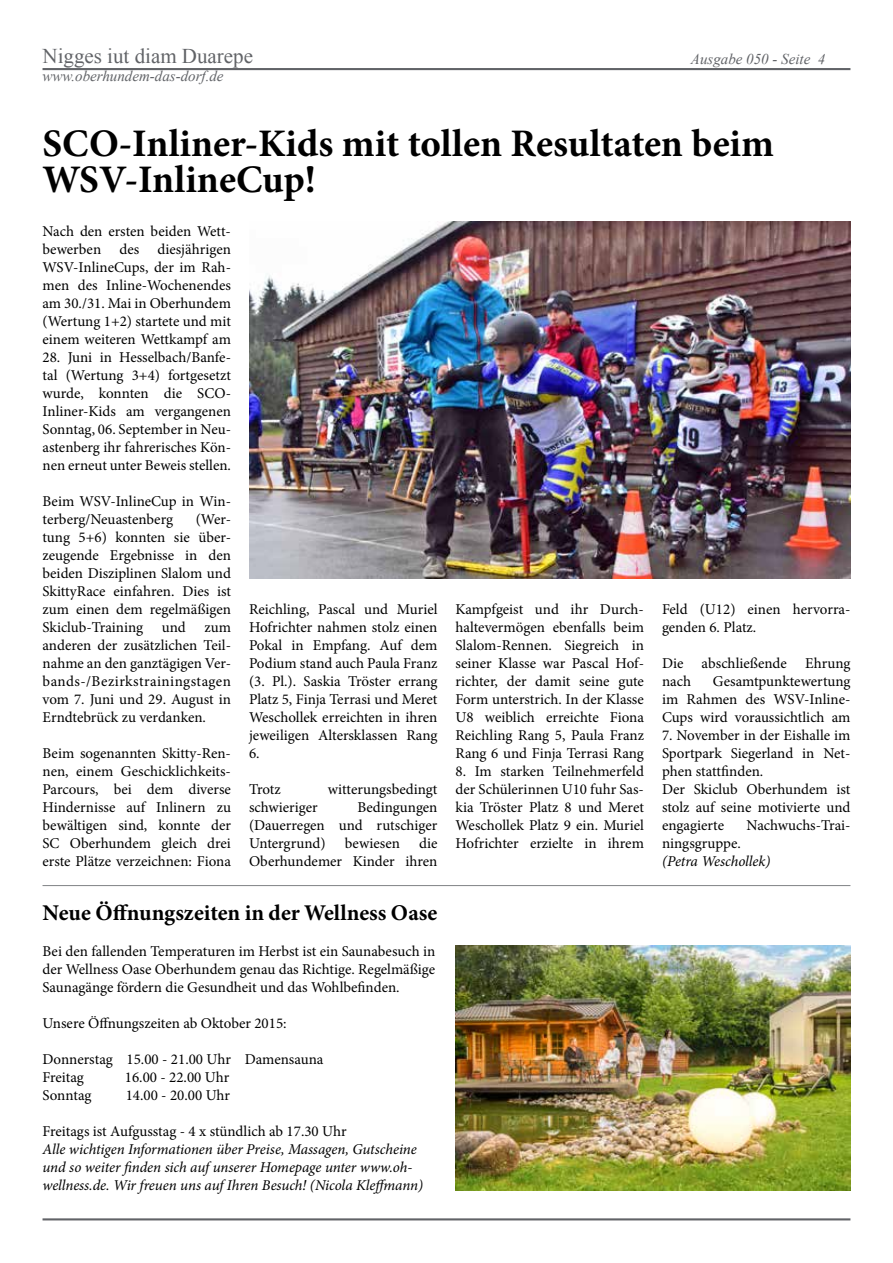
<style>
.page{position:relative;width:893px;height:1263px;background:#fff}
.page>*{position:absolute;margin:0;border:0;box-sizing:border-box;transform-origin:0 0}
.t1{font:700 39px/36px "Minion Pro";color:#000}
.t2{font:700 22.5px "Minion Pro";color:#000}
.t3{font:21px "Times New Roman";color:#616367}
.t4{font:15px/18px "Minion Pro";color:#000;text-align:justify}
.t5{font:italic 15px/18px "Minion Pro";letter-spacing:-.005em;color:#000}
.t6{font:italic 15px "Times New Roman";color:#616367}
</style>
<div class="page">
<hr style="left:43px;top:68px;width:807px;height:2px;background:#616367">
<hr style="left:43px;top:1218px;width:807px;height:2px;background:#616367">
<img style="left:249px;top:221px;width:601px;height:357px">
<img style="left:455px;top:945px;width:395px;height:246px">
<hr style="left:43px;top:885px;width:807px;height:1px;background:#808285">
<h3 class="t3" style="left:43px;top:42px;width:212px">Nigges iut diam Duarepe</h3>
<p class="t6" style="left:691px;top:49px;width:136px">Ausgabe 050 - Seite 4</p>
<p class="t6" style="left:43px;top:66px;width:183px">www.oberhundem-das-dorf.de</p>
<h1 class="t1" style="left:43px;top:125px;width:733px">SCO-Inliner-Kids mit tollen Resultaten beim<br>WSV-InlineCup!</h1>
<p class="t4" style="left:43px;top:222px;width:190px">Nach den ersten beiden Wett&shy;bewerben des diesjährigen WSV-InlineCups, der im Rah&shy;men des Inline-Wochenendes am 30./31. Mai in Oberhundem (Wertung 1+2) startete und mit einem weiteren Wettkampf am</p>
<p class="t4" style="left:43px;top:348px;width:190px">28. Juni in Hesselbach/Banfe&shy;tal (Wertung 3+4) fortgesetzt wurde, konnten die SCO-Inliner-Kids am vergangenen Sonntag, 06. September in Neu&shy;astenberg ihr fahrerisches Kön&shy;nen erneut unter Beweis stellen.</p>
<p class="t4" style="left:43px;top:492px;width:190px">Beim WSV-InlineCup in Win&shy;terberg/Neuastenberg</p>
<p class="t4" style="left:43px;top:510px;width:190px;text-indent:153px">(Wer&shy;tung 5+6) konnten sie über&shy;zeugende Ergebnisse in den beiden Disziplinen Slalom und SkittyRace einfahren. Dies ist zum einen dem regelmäßigen Skiclub-Training und zum anderen der zusätzlichen Teil&shy;nahme an den ganztägigen Ver&shy;bands-/Bezirkstrainingstagen vom 7. Juni und 29. August in Erndtebrück zu verdanken.</p>
<p class="t4" style="left:43px;top:744px;width:190px">Beim sogenannten Skitty-Ren&shy;nen, einem Geschicklichkeits-Parcours, bei dem diverse Hindernisse auf Inlinern zu bewältigen sind, konnte der SC Oberhundem gleich drei erste Plätze verzeichnen: Fiona</p>
<p class="t4" style="left:249px;top:600px;width:190px">Reichling, Pascal und Muriel Hofrichter nahmen stolz einen Pokal in Empfang. Auf dem Podium stand auch Paula Franz (3. Pl.). Saskia Tröster errang Platz 5, Finja Terrasi und Meret Weschollek erreichten in ihren jeweiligen Altersklassen Rang 6.</p>
<p class="t4" style="left:249px;top:780px;width:33px">Trotz</p>
<p class="t4" style="left:328px;top:780px;width:111px">witterungsbedingt</p>
<p class="t4" style="left:249px;top:798px;width:70px">schwieriger</p>
<p class="t4" style="left:249px;top:798px;width:190px;text-indent:108px">Bedingungen (Dauerregen und rutschiger Untergrund)</p>
<p class="t4" style="left:249px;top:834px;width:190px;text-align:right">die<br>Oberhundemer Kinder ihren</p>
<p class="t4" style="left:345px;top:834px;width:57px">bewiesen</p>
<h2 class="t2" style="left:43px;top:897px;width:396px">Neue Öffnungszeiten in der Wellness Oase</h2>
<p class="t4" style="left:43px;top:942px;width:394px">Bei den fallenden Temperaturen im Herbst ist ein Saunabesuch in der Wellness Oase Oberhundem genau das Richtige. Regelmäßige Saunagänge fördern die Gesundheit und das Wohlbefinden.</p>
<p class="t4" style="left:43px;top:1014px;width:246px">Unsere Öffnungszeiten ab Oktober 2015:</p>
<p class="t4" style="left:43px;top:1050px;width:283px">Donnerstag 15.00 - 21.00 Uhr Damensauna<br>Freitag</p>
<p class="t4" style="left:125px;top:1068px;width:106px">16.00 - 22.00 Uhr</p>
<p class="t4" style="left:43px;top:1086px;width:51px">Sonntag</p>
<p class="t4" style="left:126px;top:1086px;width:106px">14.00 - 20.00 Uhr</p>
<p class="t4" style="left:43px;top:1122px;width:306px">Freitags ist Aufgusstag - 4 x stündlich ab 17.30 Uhr</p>
<p class="t5" style="left:43px;top:1140px;width:382px">Alle wichtigen Informationen über Preise, Massagen, Gutscheine und so weiter finden sich auf unserer Homepage unter www.oh&shy;wellness.de. Wir freuen uns auf Ihren Besuch! (Nicola Kleffmann)</p>
<p class="t4" style="left:455px;top:600px;width:190px">Kampfgeist und ihr Durch&shy;haltevermögen ebenfalls beim Slalom-Rennen. Siegreich in seiner Klasse war Pascal Hof&shy;richter, der damit seine gute Form unterstrich. In der Klasse U8 weiblich erreichte Fiona Reichling Rang 5, Paula Franz Rang 6 und Finja Terrasi Rang</p>
<p class="t4" style="left:455px;top:762px;width:190px">8. Im starken Teilnehmerfeld der Schülerinnen U10 fuhr Sas&shy;kia Tröster Platz 8 und Meret Weschollek Platz 9 ein. Muriel Hofrichter erzielte in ihrem</p>
<p class="t4" style="left:662px;top:600px;width:190px">Feld (U12) einen hervorra&shy;genden 6. Platz.</p>
<p class="t4" style="left:662px;top:654px;width:190px">Die abschließende Ehrung nach</p>
<p class="t4" style="left:662px;top:672px;width:190px;text-indent:51px">Gesamtpunktewertung im Rahmen des WSV-Inline-Cups wird voraussichtlich am</p>
<p class="t4" style="left:662px;top:726px;width:190px;text-align:left">7. November in der Eishalle im<br>Sportpark Siegerland in Net&shy;phen stattfinden.<br>Der Skiclub Oberhundem ist stolz auf seine motivierte und engagierte</p>
<p class="t4" style="left:747px;top:816px;width:105px">Nachwuchs-Trai-</p>
<p class="t4" style="left:662px;top:834px;width:80px">ningsgruppe.</p>
<p class="t5" style="left:662px;top:852px;width:110px">(Petra Weschollek)</p>
</div>
